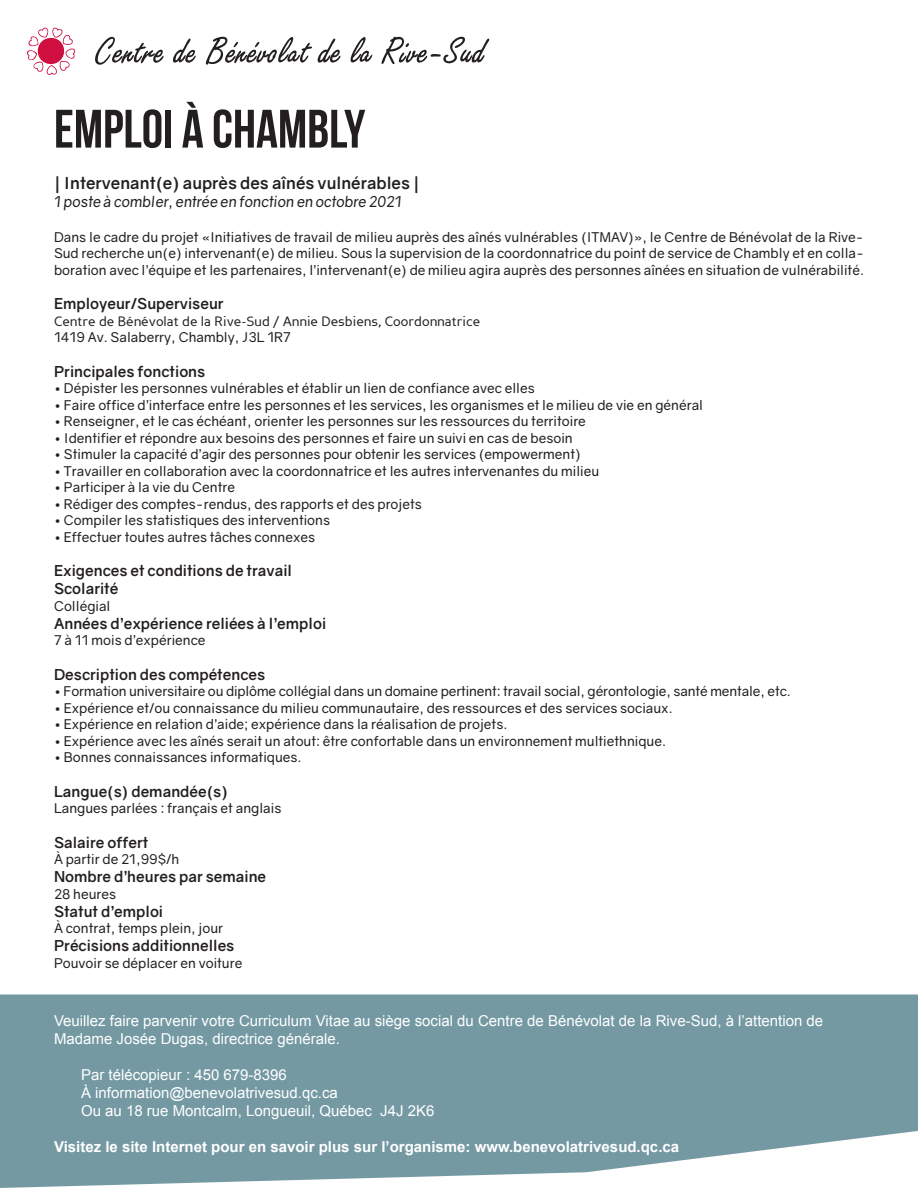
<style>
.page{position:relative;width:918px;height:1188px;background:#fff}
.page>*{position:absolute;margin:0;border:0;box-sizing:border-box;transform-origin:0 0}
.TITRE{font:54px "Bebas Neue";color:#231f20}
.Poste{font:700 16.5px "Gravity";color:#231f20}
.t1{font:15px "Arial";color:#fff}
.Para_Bold{font:700 15px "Gravity";color:#231f20}
.t2{font:700 15px "Arial";color:#fff}
.Sous-titre{font:italic 15px "Gravity";color:#231f20}
.Para_reg{font:13.5px/16.5px "Gravity";color:#231f20;text-align:justify}
.Para_Bold-2{font:13.5px "Gravity";color:#231f20}
.Para_reg-2{font:13.5px "Perspective Sans";color:#231f20}
</style>
<div class="page">
<svg style="left:173px;top:38px;width:23px;height:25px"></svg>
<svg style="left:350px;top:37px;width:23px;height:26px"></svg>
<svg style="left:95px;top:36px;width:69px;height:29px"></svg>
<svg style="left:205px;top:36px;width:136px;height:29px"></svg>
<svg style="left:381px;top:36px;width:108px;height:28px"></svg>
<svg style="left:27px;top:28px;width:48px;height:47px"></svg>
<svg style="left:0;top:995px;width:918px;height:193px;background:#81a2ab"></svg>
<p class="TITRE" style="left:54px;top:99px;width:313px">Emploi à CHAMBLY</p>
<p class="Poste" style="left:54px;top:173px;width:367px">| Intervenant(e) auprès des aînés vulnérables |</p>
<p class="Sous-titre" style="left:54px;top:192px;width:350px">1 poste à combler, entrée en fonction en octobre 2021</p>
<p class="Para_reg" style="left:54px;top:228px;width:812px">Dans le cadre du projet «Initiatives de travail de milieu auprès des aînés vulnérables (ITMAV)», le Centre de Bénévolat de la Rive-Sud recherche un(e) intervenant(e) de milieu. Sous la supervision de la coordonnatrice du point de service de Chambly et en colla&shy;boration avec l’équipe et les partenaires, l’intervenant(e) de milieu agira auprès des personnes aînées en situation de vulnérabilité.</p>
<p class="Para_Bold" style="left:54px;top:294px;width:171px">Employeur/Superviseur</p>
<p class="Para_reg-2" style="left:54px;top:313px;width:428px">Centre de Bénévolat de la Rive-Sud / Annie Desbiens, Coordonnatrice</p>
<p class="Para_reg" style="left:54px;top:329px;width:238px">1419 Av. Salaberry, Chambly, J3L 1R7</p>
<p class="Para_Bold" style="left:54px;top:362px;width:153px">Principales fonctions</p>
<p class="Para_reg" style="left:54px;top:380px;width:482px">• Dépister les personnes vulnérables et établir un lien de confiance avec elles</p>
<p class="Para_reg" style="left:54px;top:396px;width:651px">• Faire office d’interface entre les personnes et les services, les organismes et le milieu de vie en général</p>
<p class="Para_reg" style="left:54px;top:413px;width:533px">• Renseigner, et le cas échéant, orienter les personnes sur les ressources du territoire</p>
<p class="Para_reg" style="left:54px;top:429px;width:520px">• Identifier et répondre aux besoins des personnes et faire un suivi en cas de besoin</p>
<p class="Para_reg" style="left:54px;top:446px;width:528px">• Stimuler la capacité d’agir des personnes pour obtenir les services (empowerment)</p>
<p class="Para_reg" style="left:54px;top:462px;width:547px">• Travailler en collaboration avec la coordonnatrice et les autres intervenantes du milieu</p>
<p class="Para_reg" style="left:54px;top:479px;width:183px">• Participer à la vie du Centre</p>
<p class="Para_reg" style="left:54px;top:495px;width:369px">• Rédiger des comptes-rendus, des rapports et des projets</p>
<p class="Para_reg" style="left:54px;top:512px;width:278px">• Compiler les statistiques des interventions</p>
<p class="Para_reg" style="left:54px;top:528px;width:263px">• Effectuer toutes autres tâches connexes</p>
<p class="Para_Bold" style="left:54px;top:561px;width:240px">Exigences et conditions de travail</p>
<p class="Para_Bold" style="left:54px;top:579px;width:66px">Scolarité</p>
<p class="Para_Bold-2" style="left:54px;top:597px;width:58px">Collégial</p>
<p class="Para_Bold" style="left:54px;top:614px;width:274px">Années d’expérience reliées à l’emploi</p>
<p class="Para_Bold-2" style="left:54px;top:632px;width:153px">7 à 11 mois d’expérience</p>
<p class="Para_Bold" style="left:54px;top:665px;width:213px">Description des compétences</p>
<p class="Para_reg" style="left:54px;top:683px;width:738px">• Formation universitaire ou diplôme collégial dans un domaine pertinent: travail social, gérontologie, santé mentale, etc.</p>
<p class="Para_reg" style="left:54px;top:699px;width:620px">• Expérience et/ou connaissance du milieu communautaire, des ressources et des services sociaux.</p>
<p class="Para_reg" style="left:54px;top:716px;width:455px">• Expérience en relation d’aide; expérience dans la réalisation de projets.</p>
<p class="Para_reg" style="left:54px;top:732px;width:614px">• Expérience avec les aînés serait un atout: être confortable dans un environnement multiethnique.</p>
<p class="Para_reg" style="left:54px;top:749px;width:249px">• Bonnes connaissances informatiques.</p>
<p class="Para_Bold" style="left:54px;top:782px;width:175px">Langue(s) demandée(s)</p>
<p class="Para_reg" style="left:54px;top:800px;width:229px">Langues parlées : français et anglais</p>
<p class="Para_Bold" style="left:54px;top:833px;width:96px">Salaire offert</p>
<p class="Para_Bold-2" style="left:54px;top:851px;width:127px">À partir de 21,99$/h</p>
<p class="Para_Bold" style="left:54px;top:867px;width:214px">Nombre d’heures par semaine</p>
<p class="Para_Bold-2" style="left:54px;top:885px;width:64px">28 heures</p>
<p class="Para_Bold" style="left:54px;top:902px;width:111px">Statut d’emploi</p>
<p class="Para_Bold-2" style="left:54px;top:920px;width:171px">À contrat, temps plein, jour</p>
<p class="Para_Bold" style="left:54px;top:936px;width:182px">Précisions additionnelles</p>
<p class="Para_Bold-2" style="left:54px;top:954px;width:190px">Pouvoir se déplacer en voiture</p>
<p class="t1" style="left:54px;top:1011px;width:771px">Veuillez faire parvenir votre Curriculum Vitae au siège social du Centre de Bénévolat de la Rive-Sud, à l’attention de</p>
<p class="t1" style="left:54px;top:1029px;width:287px">Madame Josée Dugas, directrice générale.</p>
<p class="t1" style="left:81px;top:1065px;width:207px">Par télécopieur : 450 679-8396</p>
<p class="t1" style="left:81px;top:1083px;width:258px">À information@benevolatrivesud.qc.ca</p>
<p class="t1" style="left:81px;top:1101px;width:355px">Ou au 18 rue Montcalm, Longueuil, Québec J4J 2K6</p>
<p class="t2" style="left:54px;top:1137px;width:627px">Visitez le site Internet pour en savoir plus sur l’organisme: www.benevolatrivesud.qc.ca</p>
</div>
